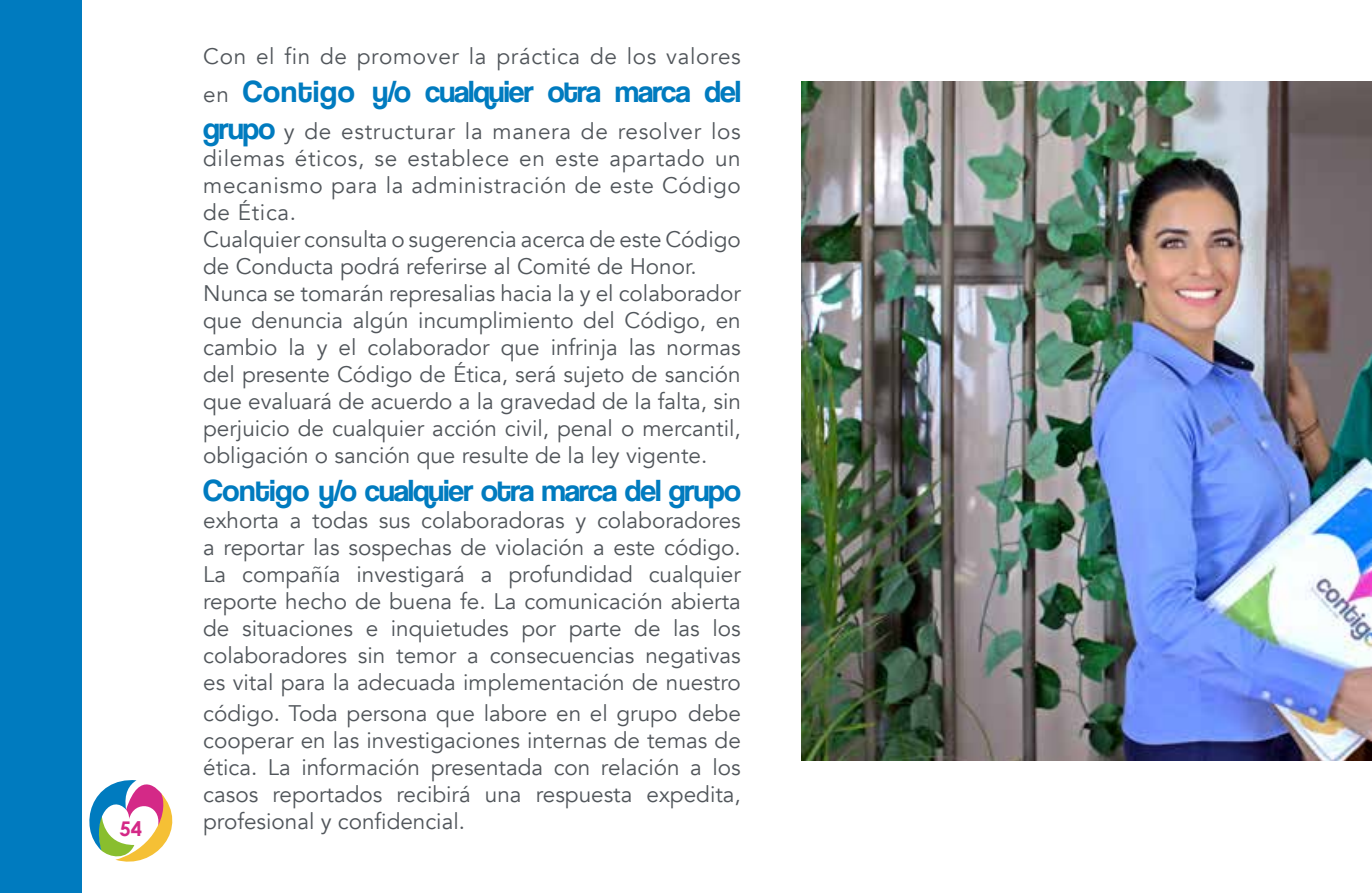
<style>
.page{position:relative;width:1372px;height:893px;background:#fff}
.page>*{position:absolute;margin:0;border:0;box-sizing:border-box;transform-origin:0 0}
.t1{font:31.5px "Coolvetica Rg";letter-spacing:-.025em;color:#007bbf}
.t2{font:22.5px/27px "Avenir";color:#51565b;text-align:justify}
.t3{font:22.5px "Avenir";letter-spacing:.03em;color:#51565b}
.t4{font:700 20.25px "Century Gothic";color:#d42987}
.s1{font-family:"Avenir";font-size:22.5px;color:#51565b}
.s2{font-family:"Coolvetica Rg";font-size:31.5px;color:#007bbf}
</style>
<div class="page">
<img style="left:801px;top:81px;width:570px;height:680px">
<div style="left:0;top:0;width:81px;height:893px;background:#007bbf"></div>
<svg style="left:81px;top:767px;width:92px;height:104px"></svg>
<p class="t4" style="left:119px;top:816px;width:24px">54</p>
<p class="t3" style="left:203px;top:43px;width:539px">Con el fin de promover la práctica de los valores</p>
<h1 class="t1" style="left:203px;top:73px;width:539px"><span class="s1">en</span> Contigo y/o cualquier otra marca del</h1>
<p class="t2" style="left:203px;top:119px;width:539px;text-align:left"><span class="s2">grupo</span> y de estructurar la manera de resolver los dilemas éticos, se establece en este apartado un mecanismo para la administración de este Código de Ética.<br>Cualquier consulta o sugerencia acerca de este Código de Conducta podrá referirse al Comité de Honor.<br>Nunca se tomarán represalias hacia la y el colaborador que denuncia algún incumplimiento del Código, en cambio la y el colaborador que infrinja las normas del presente Código de Ética, será sujeto de sanción que evaluará de acuerdo a la gravedad de la falta, sin perjuicio de cualquier acción civil, penal o mercantil, obligación o sanción que resulte de la ley vigente.</p>
<h1 class="t1" style="left:203px;top:472px;width:539px">Contigo y/o cualquier otra marca del grupo</h1>
<p class="t2" style="left:203px;top:507px;width:539px">exhorta a todas sus colaboradoras y colaboradores a reportar las sospechas de violación a este código.<br>La compañía investigará a profundidad cualquier reporte hecho de buena fe. La comunicación abierta de situaciones e inquietudes por parte de las los colaboradores sin temor a consecuencias negativas es vital para la adecuada implementación de nuestro</p>
<p class="t2" style="left:203px;top:700px;width:539px">código. Toda persona que labore en el grupo debe cooperar en las investigaciones internas de temas de ética. La información presentada con relación a los casos reportados recibirá una respuesta expedita, profesional y confidencial.</p>
</div>
